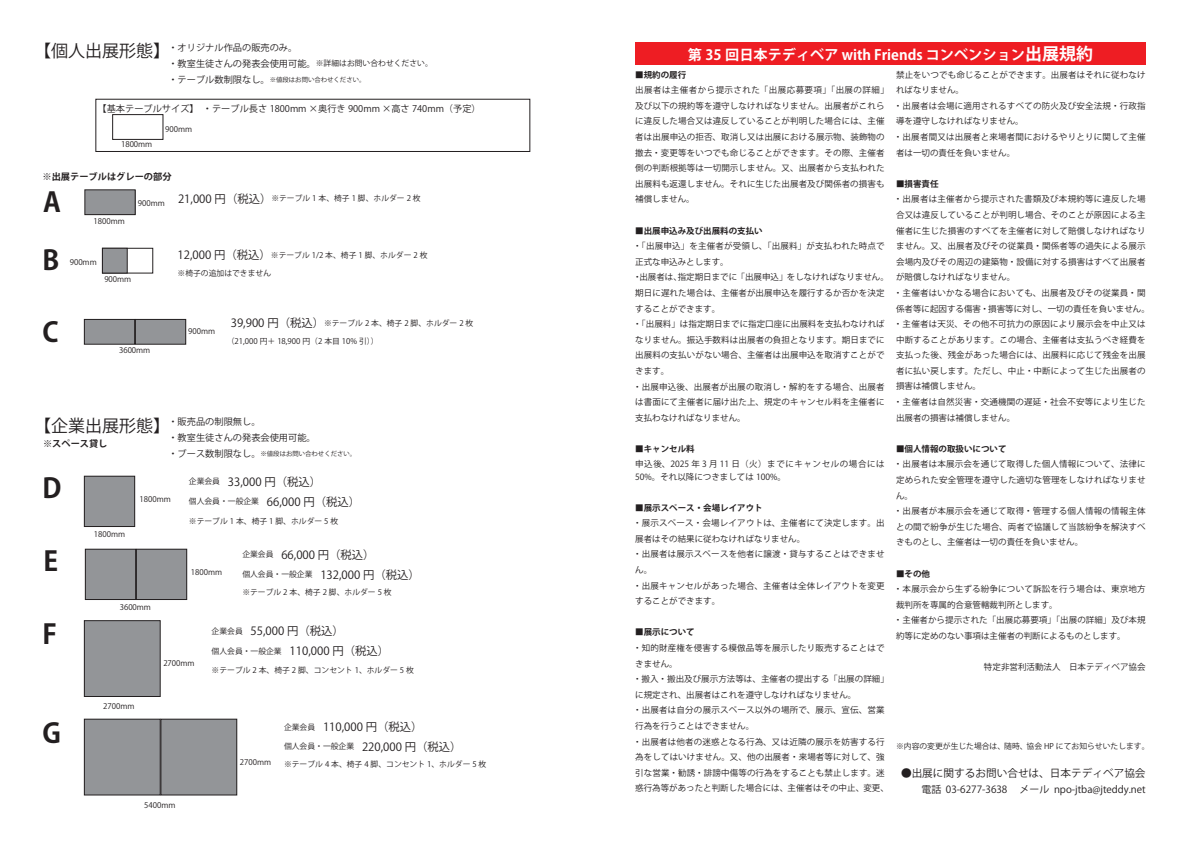
<style>
.page{position:relative;width:1191px;height:842px;background:#fff}
.page>*{position:absolute;margin:0;border:0;box-sizing:border-box;transform-origin:0 0}
.t1{font:700 26.9px "Koz Go Pro";color:#231f20}
.t2{font:700 14.2px "Koz Go Pro";color:#fff}
.t3{font:11.3px/19.8px "Koz Go Pro";color:#231f20}
.t4{font:10.6px "Koz Go Pro";color:#231f20}
.t5{font:9.9px "Koz Go Pro";color:#231f20}
.t6{font:9.2px/16.1px "Koz Go Pro";color:#231f20}
.t7{font:700 9.2px "Koz Go Pro";color:#231f20}
.t8{font:8.5px/15.6px "Koz Go Pro";letter-spacing:.01em;color:#231f20}
.t9{font:700 8.5px "Koz Go Pro";color:#231f20}
.t10{font:7.8px "Koz Go Pro";color:#231f20}
.t11{font:6.4px "Koz Go Pro";color:#231f20}
.s1{font-size:17px}
.s2{font-size:7.8px}
.s3{font-size:9.2px}
.s4{font-size:11.3px}
</style>
<div class="page">
<div style="left:95px;top:99px;width:435px;height:53px;border:1px solid #231f20"></div>
<div style="left:102px;top:248px;width:51px;height:25px;border:1px solid #231f20"></div>
<div style="left:112px;top:114px;width:51px;height:26px;border:1px solid #231f20"></div>
<div style="left:85px;top:190px;width:50px;height:25px;background:#939598"></div>
<div style="left:84px;top:189px;width:51px;height:26px;border:1px solid #231f20"></div>
<div style="left:84px;top:319px;width:51px;height:25px;background:#939598"></div>
<div style="left:84px;top:319px;width:51px;height:26px;border:1px solid #231f20"></div>
<div style="left:135px;top:319px;width:51px;height:25px;background:#939598"></div>
<div style="left:135px;top:319px;width:51px;height:26px;border:1px solid #231f20"></div>
<div style="left:84px;top:476px;width:51px;height:50px;background:#939598"></div>
<div style="left:84px;top:476px;width:51px;height:51px;border:1px solid #231f20"></div>
<div style="left:84px;top:621px;width:76px;height:75px;background:#939598"></div>
<div style="left:84px;top:620px;width:77px;height:77px;border:1px solid #231f20"></div>
<div style="left:85px;top:549px;width:51px;height:50px;background:#939598"></div>
<div style="left:85px;top:549px;width:51px;height:51px;border:1px solid #231f20"></div>
<div style="left:136px;top:549px;width:51px;height:50px;background:#939598"></div>
<div style="left:136px;top:549px;width:51px;height:51px;border:1px solid #231f20"></div>
<div style="left:84px;top:719px;width:76px;height:76px;background:#939598"></div>
<div style="left:84px;top:719px;width:77px;height:76px;border:1px solid #231f20"></div>
<div style="left:161px;top:719px;width:76px;height:76px;background:#939598"></div>
<div style="left:161px;top:719px;width:76px;height:76px;border:1px solid #231f20"></div>
<div style="left:102px;top:248px;width:25px;height:25px;background:#939598"></div>
<div style="left:102px;top:248px;width:26px;height:25px;border:1px solid #231f20"></div>
<div style="left:635px;top:43px;width:510px;height:22px;background:#ee1d23"></div>
<p class="t6" style="left:168px;top:39px;width:266px;text-indent:-134px"><span class="s1">【個人出展形態】</span>・オリジナル作品の販売のみ。<br>・教室生徒さんの発表会使用可能。<span class="s2">※詳細はお問い合わせください。</span></p>
<p class="t11" style="left:168px;top:75px;width:199px"><span class="s3">・テーブル数制限なし。</span>※値段はお問い合わせください。</p>
<p class="t6" style="left:97px;top:101px;width:389px">【基本テーブルサイズ】・テーブル長さ 1800mm ×奥行き 900mm ×高さ 740mm（予定）　</p>
<p class="t10" style="left:121px;top:140px;width:33px">1800mm</p>
<p class="t10" style="left:165px;top:125px;width:28px">900mm</p>
<p class="t7" style="left:43px;top:171px;width:130px">※出展テーブルはグレーの部分</p>
<h1 class="t1" style="left:43px;top:184px;width:19px">A</h1>
<p class="t10" style="left:94px;top:216px;width:33px">1800mm</p>
<p class="t10" style="left:138px;top:193px;width:284px">900mm <span class="s4">21,000 円（税込）</span>※テーブル 1 本、椅子 1 脚、ホルダー 2 枚</p>
<h1 class="t1" style="left:43px;top:243px;width:18px">B</h1>
<p class="t10" style="left:70px;top:257px;width:28px">900mm</p>
<p class="t10" style="left:104px;top:274px;width:28px">900mm</p>
<p class="t10" style="left:178px;top:250px;width:251px"><span class="s4">12,000 円（税込）</span>※テーブル 1/2 本、椅子 1 脚、ホルダー 2 枚</p>
<p class="t10" style="left:178px;top:268px;width:95px">※椅子の追加はできません</p>
<h1 class="t1" style="left:43px;top:315px;width:18px">C</h1>
<p class="t10" style="left:119px;top:345px;width:33px">3600mm</p>
<p class="t10" style="left:188px;top:326px;width:28px">900mm</p>
<p class="t10" style="left:231px;top:318px;width:244px"><span class="s4">39,900 円（税込）</span>※テーブル 2 本、椅子 2 脚、ホルダー 2 枚</p>
<p class="t10" style="left:227px;top:336px;width:153px">（21,000 円＋ 18,900 円（2 本目 10% 引））</p>
<p class="t6" style="left:168px;top:414px;width:149px;text-indent:-134px"><span class="s1">【企業出展形態】</span>・販売品の制限無し。<br>・教室生徒さんの発表会使用可能。</p>
<p class="t11" style="left:168px;top:449px;width:189px"><span class="s3">・ブース数制限なし。</span>※値段はお問い合わせください。</p>
<h1 class="t1" style="left:43px;top:471px;width:21px">D</h1>
<h3 class="t3" style="left:189px;top:472px;width:173px"><span class="s2">企業会員　</span>33,000 円（税込）<br><span class="s2">個人会員・一般企業　</span>66,000 円（税込）</h3>
<p class="t10" style="left:189px;top:516px;width:151px">※テーブル 1 本、椅子 1 脚、ホルダー 5 枚</p>
<p class="t10" style="left:94px;top:529px;width:33px">1800mm</p>
<p class="t7" style="left:43px;top:438px;width:66px">※スペース貸し</p>
<p class="t10" style="left:140px;top:494px;width:33px">1800mm</p>
<h1 class="t1" style="left:44px;top:544px;width:16px">E</h1>
<h3 class="t3" style="left:242px;top:545px;width:179px"><span class="s2">企業会員　</span>66,000 円（税込）<br><span class="s2">個人会員・一般企業　</span>132,000 円（税込）</h3>
<p class="t10" style="left:242px;top:587px;width:151px">※テーブル 2 本、椅子 2 脚、ホルダー 5 枚</p>
<p class="t10" style="left:120px;top:602px;width:33px">3600mm</p>
<p class="t10" style="left:191px;top:567px;width:33px">1800mm</p>
<h1 class="t1" style="left:43px;top:617px;width:16px">F</h1>
<h1 class="t1" style="left:43px;top:715px;width:20px">G</h1>
<p class="t10" style="left:103px;top:701px;width:33px">2700mm</p>
<p class="t10" style="left:163px;top:658px;width:33px">2700mm</p>
<p class="t10" style="left:144px;top:800px;width:33px">5400mm</p>
<h3 class="t3" style="left:212px;top:621px;width:179px"><span class="s2">企業会員　</span>55,000 円（税込）<br><span class="s2">個人会員・一般企業　</span>110,000 円（税込）</h3>
<p class="t10" style="left:212px;top:665px;width:204px">※テーブル 2 本、椅子 2 脚、コンセント 1、ホルダー 5 枚</p>
<p class="t10" style="left:240px;top:757px;width:33px">2700mm</p>
<h3 class="t3" style="left:284px;top:717px;width:179px"><span class="s2">企業会員　</span>110,000 円（税込）<br><span class="s2">個人会員・一般企業　</span>220,000 円（税込）</h3>
<p class="t10" style="left:284px;top:759px;width:204px">※テーブル 4 本、椅子 4 脚、コンセント 1、ホルダー 5 枚</p>
<h2 class="t2" style="left:687px;top:45px;width:407px">第 35 回日本テディベア with Friends コンベンション<span class="s1">出展規約</span></h2>
<p class="t8" style="left:894px;top:67px;width:253px">禁止をいつでも命じることができます。出展者はそれに従わなければなりません。<br>・出展者は会場に適用されるすべての防火及び安全法規・行政指導を遵守しなければなりません。<br>・出展者間又は出展者と来場者間におけるやりとりに関して主催者は一切の責任を負いません。</p>
<p class="t9" style="left:896px;top:178px;width:44px">■損害責任</p>
<p class="t8" style="left:894px;top:192px;width:257px">・出展者は主催者から提示された書類及び本規約等に違反した場合又は違反していることが判明し場合、そのことが原因による主催者に生じた損害のすべてを主催者に対して賠償しなければなりません。又、出展者及びその従業員・関係者等の過失による展示会場内及びその周辺の建築物・設備に対する損害はすべて出展者が賠償しなければなりません。<br>・主催者はいかなる場合においても、出展者及びその従業員・関係者等に起因する傷害・損害等に対し、一切の責任を負いません。・主催者は天災、その他不可抗力の原因により展示会を中止又は中断することがあります。この場合、主催者は支払うべき経費を支払った後、残金があった場合には、出展料に応じて残金を出展者に払い戻します。ただし、中止・中断によって生じた出展者の損害は補償しません。<br>・主催者は自然災害・交通機関の遅延・社会不安等により生じた出展者の損害は補償しません。</p>
<p class="t9" style="left:896px;top:443px;width:112px">■個人情報の取扱いについて</p>
<p class="t8" style="left:894px;top:457px;width:253px">・出展者は本展示会を通じて取得した個人情報について、法律に定められた安全管理を遵守した適切な管理をしなければなりません。<br>・出展者が本展示会を通じて取得・管理する個人情報の情報主体との間で紛争が生じた場合、両者で協議して当該紛争を解決すべきものとし、主催者は一切の責任を負いません。</p>
<p class="t9" style="left:896px;top:568px;width:36px">■その他</p>
<p class="t8" style="left:894px;top:581px;width:253px">・本展示会から生ずる紛争について訴訟を行う場合は、東京地方裁判所を専属的合意管轄裁判所とします。<br>・主催者から提示された「出展応募要項」「出展の詳細」及び本規約等に定めのない事項は主催者の判断によるものとします。</p>
<p class="t8" style="left:984px;top:659px;width:163px">特定非営利活動法人　日本テディベア協会</p>
<p class="t9" style="left:635px;top:69px;width:53px">■規約の履行</p>
<p class="t8" style="left:635px;top:83px;width:255px">出展者は主催者から提示された「出展応募要項」「出展の詳細」及び以下の規約等を遵守しなければなりません。出展者がこれらに違反した場合又は違反していることが判明した場合には、主催者は出展申込の拒否、取消し又は出展における展示物、装飾物の撤去・変更等をいつでも命じることができます。その際、主催者側の判断根拠等は一切開示しません。又、出展者から支払われた出展料も返還しません。それに生じた出展者及び関係者の損害も補償しません。</p>
<p class="t9" style="left:635px;top:225px;width:129px">■出展申込み及び出展料の支払い</p>
<p class="t8" style="left:633px;top:238px;width:257px">・「出展申込」を主催者が受領し、「出展料」が支払われた時点で正式な申込みとします。<br>・出展者は、指定期日までに「出展申込」をしなければなりません。期日に遅れた場合は、主催者が出展申込を履行するか否かを決定することができます。<br>・「出展料」は指定期日までに指定口座に出展料を支払わなければなりません。振込手数料は出展者の負担となります。期日までに出展料の支払いがない場合、主催者は出展申込を取消すことができます。<br>・出展申込後、出展者が出展の取消し・解約をする場合、出展者は書面にて主催者に届け出た上、規定のキャンセル料を主催者に支払わなければなりません。</p>
<p class="t9" style="left:635px;top:443px;width:61px">■キャンセル料</p>
<p class="t8" style="left:635px;top:458px;width:251px;line-height:12.1px">申込後、2025 年 3 月 11 日（火）までにキャンセルの場合には<br>50%。それ以降につきましては 100%。</p>
<p class="t9" style="left:635px;top:502px;width:129px">■展示スペース・会場レイアウト</p>
<p class="t8" style="left:633px;top:516px;width:253px">・展示スペース・会場レイアウトは、主催者にて決定します。出展者はその結果に従わなければなりません。<br>・出展者は展示スペースを他者に譲渡・貸与することはできません。<br>・出展キャンセルがあった場合、主催者は全体レイアウトを変更することができます。</p>
<p class="t9" style="left:635px;top:627px;width:61px">■展示について</p>
<p class="t8" style="left:633px;top:640px;width:257px">・知的財産権を侵害する模倣品等を展示したり販売することはできません。<br>・搬入・搬出及び展示方法等は、主催者の提出する「出展の詳細」に規定され、出展者はこれを遵守しなければなりません。<br>・出展者は自分の展示スペース以外の場所で、展示、宣伝、営業行為を行うことはできません。<br>・出展者は他者の迷惑となる行為、又は近隣の展示を妨害する行為をしてはいけません。又、他の出展者・来場者等に対して、強引な営業・勧誘・誹謗中傷等の行為をすることも禁止します。迷惑行為等があったと判断した場合には、主催者はその中止、変更、</p>
<p class="t10" style="left:896px;top:741px;width:255px">※内容の変更が生じた場合は、随時、協会 HP にてお知らせいたします。</p>
<p class="t4" style="left:901px;top:767px;width:246px">●出展に関するお問い合せは、日本テディベア協会</p>
<p class="t5" style="left:921px;top:783px;width:226px">電話 03-6277-3638　 メール npo-jtba@jteddy.net</p>
</div>
